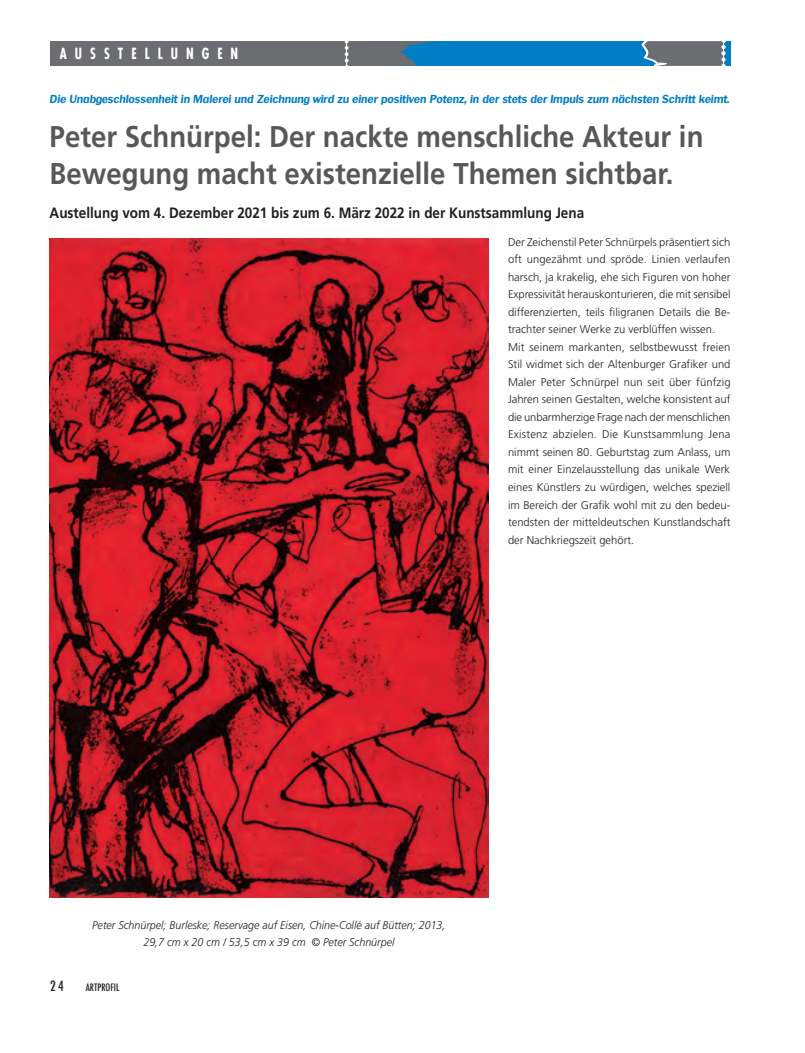
<style>
.page{position:relative;width:805px;height:1053px;background:#fff}
.page>*{position:absolute;margin:0;border:0;box-sizing:border-box;transform-origin:0 0}
.t1{font:700 30px/37.5px "Frutiger";color:#57585a;scale:.92 1}
.t2{font:700 15px "Frutiger";color:#231f20;scale:.9 1}
.t3{font:700 condensed 15px "Futura";letter-spacing:.6em;color:#fff;scale:.89 1}
.t4{font:500 condensed 13.75px "Futura";color:#231f20}
.t5{font:300 11.25px/17.5px "Frutiger";color:#231f20}
.t6{font:italic 700 11.25px "Futon";letter-spacing:-.005em;color:#007ec5}
.t7{font:italic 300 11.25px/17.5px "Frutiger";color:#231f20;text-align:center;scale:.95 1}
.t8{font:500 condensed 10px "Futura";color:#231f20}
</style>
<div class="page">
<img style="left:50px;top:238px;width:438px;height:659px">
<div style="left:50px;top:41px;width:680px;height:25px;background:#6c6d70"></div>
<svg style="left:344px;top:41px;width:386px;height:25px"></svg>
<h2 class="t3" style="left:60px;top:44px;width:202px">AUSSTELLUNGEN</h2>
<h2 class="t3" style="left:60px;top:44px;width:96px">RAHMEN</h2>
<p class="t6" style="left:50px;top:93px;width:681px">Die Unabgeschlossenheit in Malerei und Zeichnung wird zu einer positiven Potenz, in der stets der Impuls zum nächsten Schritt keimt.</p>
<h1 class="t1" style="left:50px;top:117px;width:712px">Peter Schnürpel: Der nackte menschliche Akteur in<br>Bewegung macht existenzielle Themen sichtbar.</h1>
<h2 class="t2" style="left:50px;top:203px;width:595px">Austellung vom 4. Dezember 2021 bis zum 6. März 2022 in der Kunstsammlung Jena</h2>
<p class="t5" style="left:508px;top:233px;width:224px">Der Zeichenstil Peter Schnürpels präsentiert sich oft ungezähmt und spröde. Linien verlaufen harsch, ja krakelig, ehe sich Figuren von hoher Expressivität herauskonturieren, die mit sensibel differenzierten, teils filigranen Details die Be&shy;trachter seiner Werke zu verblüffen wissen.<br>Mit seinem markanten, selbstbewusst freien Stil widmet sich der Altenburger Grafiker und Maler Peter Schnürpel nun seit über fünfzig Jahren seinen Gestalten, welche konsistent auf die unbarmherzige Frage nach der menschlichen Existenz abzielen. Die Kunstsammlung Jena nimmt seinen 80. Geburtstag zum Anlass, um mit einer Einzelausstellung das unikale Werk eines Künstlers zu würdigen, welches speziell im Bereich der Grafik wohl mit zu den bedeu&shy;tendsten der mitteldeutschen Kunstlandschaft der Nachkriegszeit gehört.</p>
<p class="t7" style="left:92px;top:915px;width:373px">Peter Schnürpel; Burleske; Reservage auf Eisen, Chine-Collé auf Bütten; 2013,<br>29,7 cm x 20 cm / 53,5 cm x 39 cm © Peter Schnürpel</p>
<p class="t4" style="left:50px;top:977px;width:15px">24</p>
<p class="t8" style="left:86px;top:980px;width:35px">ARTPROFIL</p>
</div>
